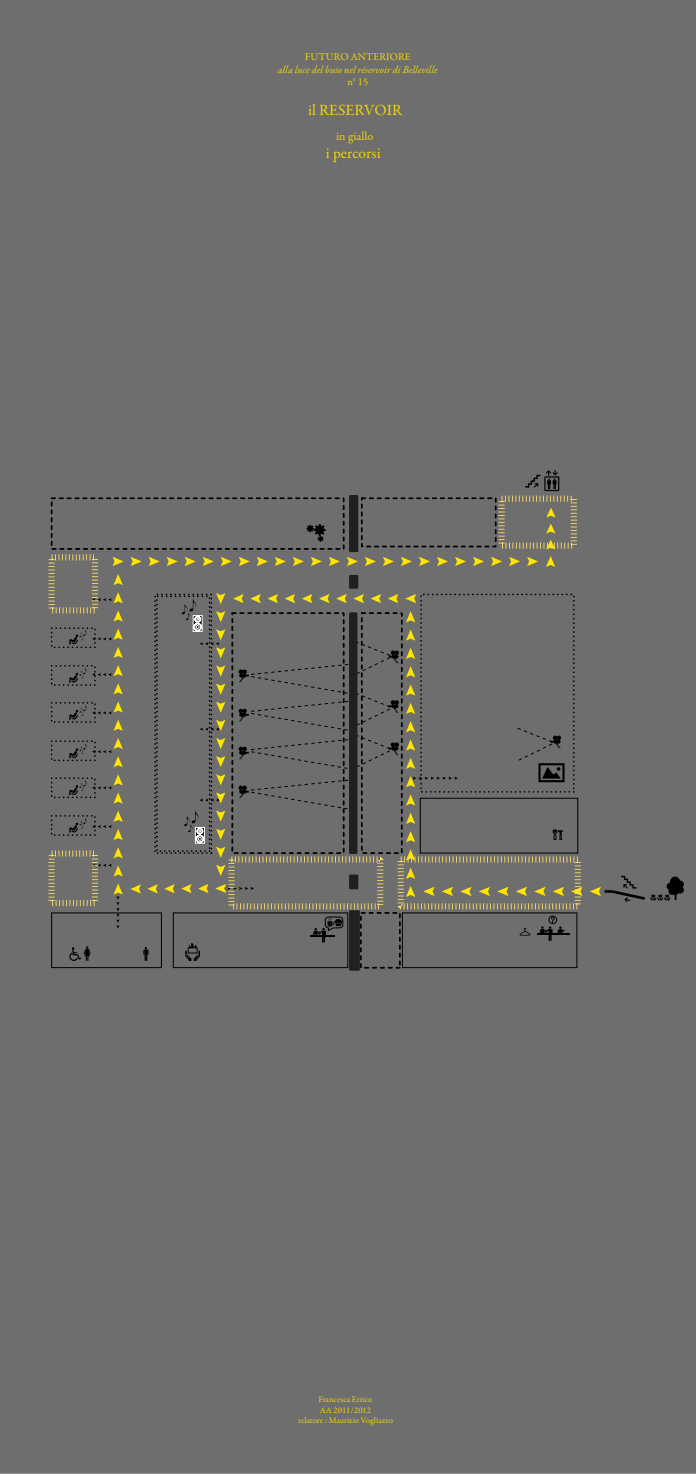
<style>
.page{position:relative;width:696px;height:1474px;background:#fff}
.page>*{position:absolute;margin:0;border:0;box-sizing:border-box;transform-origin:0 0}
.t1{font:15.75px "Garamond Premr Pro";color:#f2d506}
.t2{font:12.25px "Garamond Premr Pro";letter-spacing:.005em;color:#f2d506}
.t3{font:italic 10.5px/12.6px "Garamond Premr Pro";color:#f2d506;text-align:center}
.t4{font:8.75px/10.5px "Garamond Premr Pro";color:#f2d506;text-align:center}
.s1{font-style:normal}
</style>
<div class="page">
<div style="left:0;top:0;width:695px;height:1473px;background:#6e6e6e"></div>
<svg style="left:238px;top:640px;width:161px;height:129px"></svg>
<svg style="left:238px;top:779px;width:110px;height:30px"></svg>
<svg style="left:539px;top:915px;width:25px;height:26px"></svg>
<hr style="left:536px;top:933px;width:33px;height:1px;background:#000">
<svg style="left:310px;top:916px;width:33px;height:27px"></svg>
<svg style="left:552px;top:829px;width:11px;height:11px"></svg>
<svg style="left:69px;top:946px;width:22px;height:15px"></svg>
<svg style="left:143px;top:947px;width:5px;height:14px"></svg>
<svg style="left:185px;top:943px;width:15px;height:18px"></svg>
<svg style="left:306px;top:524px;width:19px;height:18px"></svg>
<svg style="left:184px;top:810px;width:21px;height:34px"></svg>
<svg style="left:519px;top:927px;width:11px;height:8px"></svg>
<svg style="left:515px;top:727px;width:49px;height:55px"></svg>
<svg style="left:571px;top:886px;width:11px;height:10px"></svg>
<svg style="left:552px;top:886px;width:11px;height:10px"></svg>
<svg style="left:534px;top:886px;width:11px;height:10px"></svg>
<svg style="left:515px;top:886px;width:11px;height:10px"></svg>
<svg style="left:497px;top:886px;width:11px;height:10px"></svg>
<svg style="left:478px;top:886px;width:11px;height:10px"></svg>
<svg style="left:460px;top:886px;width:11px;height:10px"></svg>
<svg style="left:441px;top:886px;width:12px;height:10px"></svg>
<svg style="left:423px;top:886px;width:11px;height:10px"></svg>
<svg style="left:406px;top:867px;width:9px;height:11px"></svg>
<svg style="left:406px;top:849px;width:9px;height:7px"></svg>
<svg style="left:406px;top:831px;width:9px;height:11px"></svg>
<svg style="left:406px;top:812px;width:9px;height:12px"></svg>
<svg style="left:406px;top:794px;width:9px;height:11px"></svg>
<svg style="left:406px;top:776px;width:52px;height:11px"></svg>
<svg style="left:406px;top:757px;width:9px;height:12px"></svg>
<svg style="left:406px;top:739px;width:9px;height:11px"></svg>
<svg style="left:406px;top:721px;width:9px;height:11px"></svg>
<svg style="left:406px;top:702px;width:9px;height:12px"></svg>
<svg style="left:406px;top:684px;width:9px;height:11px"></svg>
<svg style="left:406px;top:666px;width:9px;height:11px"></svg>
<svg style="left:406px;top:647px;width:9px;height:12px"></svg>
<svg style="left:406px;top:629px;width:9px;height:11px"></svg>
<svg style="left:406px;top:611px;width:9px;height:11px"></svg>
<svg style="left:387px;top:594px;width:11px;height:9px"></svg>
<svg style="left:370px;top:594px;width:11px;height:9px"></svg>
<svg style="left:353px;top:594px;width:11px;height:9px"></svg>
<svg style="left:336px;top:594px;width:10px;height:9px"></svg>
<svg style="left:319px;top:594px;width:10px;height:9px"></svg>
<svg style="left:301px;top:594px;width:11px;height:9px"></svg>
<svg style="left:284px;top:594px;width:11px;height:9px"></svg>
<svg style="left:267px;top:594px;width:11px;height:9px"></svg>
<svg style="left:250px;top:594px;width:11px;height:9px"></svg>
<svg style="left:233px;top:594px;width:10px;height:9px"></svg>
<svg style="left:216px;top:665px;width:9px;height:11px"></svg>
<svg style="left:216px;top:683px;width:9px;height:11px"></svg>
<svg style="left:216px;top:701px;width:9px;height:12px"></svg>
<svg style="left:199px;top:720px;width:26px;height:11px"></svg>
<svg style="left:216px;top:738px;width:9px;height:11px"></svg>
<svg style="left:216px;top:756px;width:9px;height:11px"></svg>
<svg style="left:216px;top:774px;width:9px;height:11px"></svg>
<svg style="left:199px;top:792px;width:26px;height:11px"></svg>
<svg style="left:216px;top:810px;width:9px;height:11px"></svg>
<svg style="left:216px;top:828px;width:9px;height:11px"></svg>
<svg style="left:216px;top:846px;width:9px;height:11px"></svg>
<svg style="left:216px;top:864px;width:9px;height:12px"></svg>
<svg style="left:198px;top:883px;width:10px;height:10px"></svg>
<svg style="left:181px;top:884px;width:10px;height:9px"></svg>
<svg style="left:164px;top:884px;width:11px;height:9px"></svg>
<svg style="left:147px;top:884px;width:11px;height:9px"></svg>
<svg style="left:130px;top:884px;width:11px;height:9px"></svg>
<svg style="left:92px;top:847px;width:31px;height:29px"></svg>
<svg style="left:113px;top:610px;width:10px;height:11px"></svg>
<svg style="left:98px;top:592px;width:25px;height:11px"></svg>
<svg style="left:113px;top:574px;width:10px;height:11px"></svg>
<svg style="left:131px;top:557px;width:11px;height:9px"></svg>
<svg style="left:149px;top:557px;width:11px;height:9px"></svg>
<svg style="left:167px;top:557px;width:11px;height:9px"></svg>
<svg style="left:185px;top:557px;width:11px;height:9px"></svg>
<svg style="left:203px;top:557px;width:11px;height:9px"></svg>
<svg style="left:221px;top:557px;width:11px;height:9px"></svg>
<svg style="left:239px;top:557px;width:11px;height:9px"></svg>
<svg style="left:257px;top:557px;width:11px;height:9px"></svg>
<svg style="left:275px;top:557px;width:11px;height:9px"></svg>
<svg style="left:293px;top:557px;width:11px;height:9px"></svg>
<svg style="left:311px;top:557px;width:11px;height:9px"></svg>
<svg style="left:329px;top:557px;width:11px;height:9px"></svg>
<svg style="left:347px;top:557px;width:11px;height:9px"></svg>
<svg style="left:365px;top:557px;width:11px;height:9px"></svg>
<svg style="left:383px;top:557px;width:11px;height:9px"></svg>
<svg style="left:401px;top:557px;width:11px;height:9px"></svg>
<svg style="left:419px;top:557px;width:11px;height:9px"></svg>
<svg style="left:437px;top:557px;width:11px;height:9px"></svg>
<svg style="left:455px;top:557px;width:11px;height:9px"></svg>
<svg style="left:473px;top:557px;width:11px;height:9px"></svg>
<svg style="left:491px;top:557px;width:11px;height:9px"></svg>
<svg style="left:509px;top:557px;width:11px;height:9px"></svg>
<svg style="left:527px;top:557px;width:11px;height:9px"></svg>
<svg style="left:545px;top:539px;width:10px;height:10px"></svg>
<svg style="left:546px;top:523px;width:9px;height:10px"></svg>
<svg style="left:546px;top:507px;width:9px;height:10px"></svg>
<svg style="left:406px;top:885px;width:9px;height:12px"></svg>
<svg style="left:405px;top:594px;width:11px;height:9px"></svg>
<svg style="left:182px;top:593px;width:43px;height:65px"></svg>
<svg style="left:215px;top:883px;width:39px;height:10px"></svg>
<svg style="left:113px;top:883px;width:10px;height:45px"></svg>
<svg style="left:113px;top:557px;width:11px;height:9px"></svg>
<svg style="left:545px;top:556px;width:10px;height:11px"></svg>
<div style="left:419px;top:797px;width:159px;height:56px;border:1px solid #000"></div>
<div style="left:402px;top:912px;width:175px;height:56px;border:1px solid #000"></div>
<div style="left:173px;top:912px;width:175px;height:56px;border:1px solid #000"></div>
<div style="left:51px;top:912px;width:111px;height:56px;border:1px solid #000"></div>
<div style="left:231px;top:612px;width:113px;height:242px;border:2px dashed #000"></div>
<div style="left:361px;top:612px;width:41px;height:242px;border:2px dashed #000"></div>
<div style="left:51px;top:497px;width:293px;height:53px;border:2px dashed #000"></div>
<div style="left:361px;top:497px;width:135px;height:50px;border:2px dashed #000"></div>
<div style="left:154px;top:593px;width:58px;height:261px;border:2px dashed #000"></div>
<div style="left:156px;top:595px;width:54px;height:257px;border:2px dashed #000"></div>
<div style="left:51px;top:815px;width:45px;height:21px;border:2px dashed #000"></div>
<div style="left:49px;top:850px;width:49px;height:56px;border:6px dashed #ffdf69"></div>
<div style="left:397px;top:856px;width:183px;height:53px;border:6px dashed #ffdf69"></div>
<div style="left:51px;top:702px;width:45px;height:21px;border:2px dashed #000"></div>
<div style="left:51px;top:665px;width:45px;height:21px;border:2px dashed #000"></div>
<div style="left:49px;top:554px;width:49px;height:59px;border:6px dashed #ffdf69"></div>
<div style="left:349px;top:495px;width:9px;height:57px;background:#231f20"></div>
<div style="left:349px;top:575px;width:9px;height:13px;background:#231f20"></div>
<div style="left:349px;top:612px;width:8px;height:242px;background:#231f20"></div>
<div style="left:349px;top:874px;width:9px;height:15px;background:#231f20"></div>
<div style="left:349px;top:910px;width:10px;height:60px;background:#231f20"></div>
<div style="left:360px;top:912px;width:40px;height:56px;border:2px dashed #000"></div>
<svg style="left:525px;top:470px;width:34px;height:21px"></svg>
<svg style="left:69px;top:810px;width:54px;height:30px"></svg>
<svg style="left:69px;top:774px;width:54px;height:29px"></svg>
<svg style="left:69px;top:738px;width:54px;height:29px"></svg>
<svg style="left:69px;top:701px;width:54px;height:29px"></svg>
<svg style="left:69px;top:665px;width:54px;height:29px"></svg>
<svg style="left:69px;top:628px;width:54px;height:30px"></svg>
<svg style="left:589px;top:875px;width:94px;height:27px"></svg>
<svg style="left:0;top:1473px;width:695px;height:1px"></svg>
<p class="t3" style="left:278px;top:51px;width:161px"><span class="s1">FUTURO ANTERIORE<br></span>alla luce del buio nel réservoir di Belleville <span class="s1">n° 15</span></p>
<p class="t1" style="left:308px;top:100px;width:95px">il RESERVOIR</p>
<p class="t2" style="left:336px;top:129px;width:39px">in giallo</p>
<p class="t1" style="left:326px;top:144px;width:56px">i percorsi</p>
<p class="t4" style="left:298px;top:1394px;width:96px">Francesca Errico<br>AA 2011/2012<br>relatore : Maurizio Vogliazzo</p>
</div>
